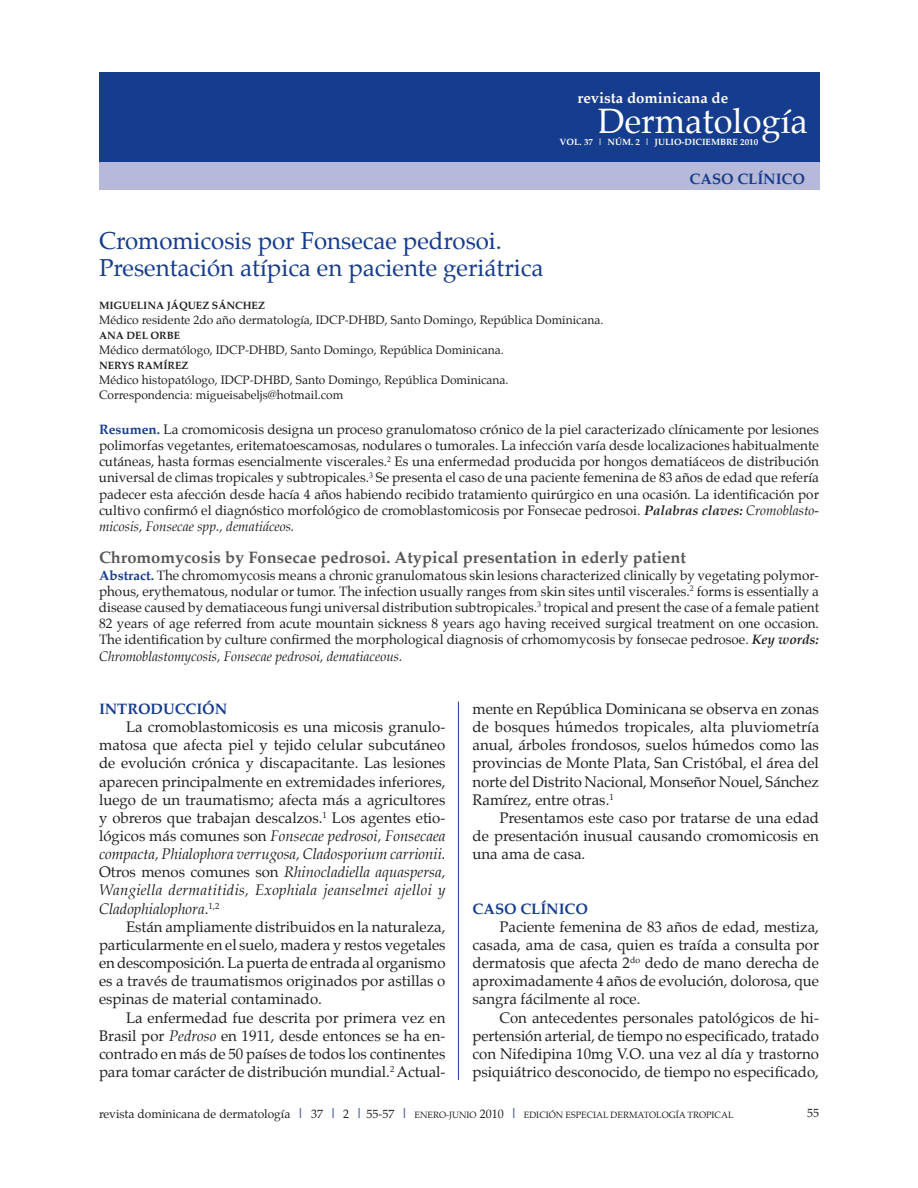
<style>
.page{position:relative;width:918px;height:1188px;background:#fff}
.page>*{position:absolute;margin:0;border:0;box-sizing:border-box;transform-origin:0 0}
.t1{font:34.5px "Palatino";color:#fff}
.t2{font:24px/27px "Palatino";color:#153c8d}
.t3{font:700 16.5px "Palatino";color:#57585a}
.t4{font:15px/18.1px "Palatino";color:#231f20;text-align:justify}
.t5{font:700 15px "Palatino";color:#153c8d}
.t6{font:700 15px "Palatino";color:#fff}
.t7{font:13.5px/16.2px "Palatino";color:#231f20;text-align:justify}
.t8{font:12px/15px "Palatino";color:#231f20}
.t9{font:700 10.5px "Palatino";color:#231f20}
.t10{font:9px "Palatino";color:#231f20}
.t11{font:700 9px "Palatino";color:#fff}
.s1{font-weight:700;color:#153c8d}
.s2{font-weight:700;font-style:italic}
.s3{font-style:italic}
.s4{font-weight:700;font-size:13.5px;color:#45569e}
.s5{font-size:9px}
.s6{font-size:12px}
</style>
<div class="page">
<div style="left:99px;top:160px;width:721px;height:30px;background:#b6b9d9"></div>
<div style="left:99px;top:72px;width:721px;height:90px;background:#153c8d"></div>
<hr style="left:458px;top:702px;width:1px;height:378px;background:#153c8d">
<p class="t6" style="left:578px;top:85px;width:152px">revista dominicana de</p>
<p class="t11" style="left:560px;top:134px;width:160px">VOL. 37 | NÚM. 2 | JULIO-DICIEMBR</p>
<p class="t11" style="left:733px;top:134px;width:27px">E 2010</p>
<h1 class="t1" style="left:598px;top:93px;width:211px">Dermatología</h1>
<p class="t5" style="left:690px;top:166px;width:117px">caso clínico</p>
<h2 class="t2" style="left:99px;top:227px;width:446px">Cromomicosis por Fonsecae pedrosoi.<br>Presentación atípica en paciente geriátrica</h2>
<p class="t9" style="left:99px;top:297px;width:168px">Miguelina Jáquez Sánchez</p>
<p class="t8" style="left:99px;top:313px;width:506px">Médico residente 2do año dermatología, IDCP-DHBD, Santo Domingo, República Dominicana.</p>
<p class="t9" style="left:99px;top:327px;width:82px">Ana Del Orbe</p>
<p class="t8" style="left:99px;top:343px;width:406px">Médico dermatólogo, IDCP-DHBD, Santo Domingo, República Dominicana.</p>
<p class="t9" style="left:99px;top:357px;width:91px">Nerys Ramírez</p>
<p class="t8" style="left:99px;top:373px;width:411px">Médico histopatólogo, IDCP-DHBD, Santo Domingo, República Dominicana.<br>Correspondencia: migueisabeljs@hotmail.com</p>
<p class="t7" style="left:99px;top:421px;width:722px"><span class="s1">Resumen.</span> La cromomicosis designa un proceso granulomatoso crónico de la piel caracterizado clínicamente por lesiones polimorfas vegetantes, eritematoescamosas, nodulares o tumorales. La infección varía desde localizaciones habitualmente cutáneas, hasta formas esencialmente viscerales.<sup>2</sup> Es una enfermedad producida por hongos dematiáceos de distribución universal de climas tropicales y subtropicales.<sup>3</sup> Se presenta el caso de una paciente femenina de 83 años de edad que refería padecer esta afección desde hacía 4 años habiendo recibido tratamiento quirúrgico en una ocasión. La identificación por cultivo confirmó el diagnóstico morfológico de cromoblastomicosis por Fonsecae pedrosoi. <span class="s2">Palabras claves:</span> <span class="s3">Cromoblasto&shy;micosis, Fonsecae spp., dematiáceos.</span></p>
<p class="t3" style="left:99px;top:544px;width:589px">Chromomycosis by Fonsecae pedrosoi. Atypical presentation in ederly patient</p>
<p class="t7" style="left:99px;top:567px;width:722px"><span class="s1">Abstract.</span> The chromomycosis means a chronic granulomatous skin lesions characterized clinically by vegetating polymor&shy;phous, erythematous, nodular or tumor. The infection usually ranges from skin sites until viscerales.<sup>2</sup> forms is essentially a disease caused by dematiaceous fungi universal distribution subtropicales.<sup>3</sup> tropical and present the case of a female patient 82 years of age referred from acute mountain sickness 8 years ago having received surgical treatment on one occasion.<br>The identification by culture confirmed the morphological diagnosis of crhomomycosis by fonsecae pedrosoe. <span class="s2">Key words:<br></span><span class="s3">Chromoblastomycosis, Fonsecae pedrosoi, dematiaceous.</span></p>
<p class="t5" style="left:99px;top:696px;width:12px">INTRO</p>
<p class="t5" style="left:151px;top:696px;width:36px">DUCCIÓN</p>
<p class="t4" style="left:99px;top:718px;width:348px;text-indent:27px">La cromoblastomicosis es una micosis granulo&shy;matosa que afecta piel y tejido celular subcutáneo de evolución crónica y discapacitante. Las lesiones aparecen principalmente en extremidades inferiores, luego de un traumatismo; afecta más a agricultores y obreros que trabajan descalzos.<sup>1</sup> Los agentes etio&shy;lógicos más comunes son <span class="s3">Fonsecae pedrosoi, Fonsecaea compacta, Phialophora verrugosa, Cladosporium carrionii.<br></span>Otros menos comunes son <span class="s3">Rhinocladiella aquaspersa, Wangiella dermatitidis, Exophiala jeanselmei ajelloi y Cladophialophora</span>.<sup>1,2</sup></p>
<p class="t4" style="left:99px;top:918px;width:348px;text-indent:27px">Están ampliamente distribuidos en la naturaleza, particularmente en el suelo, madera y restos vegetales en descomposición. La puerta de entrada al organismo es a través de traumatismos originados por astillas o espinas de material contaminado.</p>
<p class="t4" style="left:99px;top:1008px;width:348px;text-indent:27px">La enfermedad fue descrita por primera vez en Brasil por <span class="s3">Pedroso</span> en 1911, desde entonces se ha en&shy;contrado en más de 50 países de todos los continentes para tomar carácter de distribución mundial.<sup>2</sup> Actual-</p>
<p class="t4" style="left:473px;top:700px;width:348px">mente en República Dominicana se observa en zonas de bosques húmedos tropicales, alta pluviometría anual, árboles frondosos, suelos húmedos como las provincias de Monte Plata, San Cristóbal, el área del norte del Distrito Nacional, Monseñor Nouel, Sánchez Ramírez, entre otras.<sup>1</sup></p>
<p class="t4" style="left:473px;top:809px;width:348px;text-indent:27px">Presentamos este caso por tratarse de una edad de presentación inusual causando cromomicosis en una ama de casa.</p>
<p class="t5" style="left:473px;top:896px;width:12px">CASO</p>
<p class="t5" style="left:520px;top:896px;width:11px">CLÍNICO</p>
<p class="t4" style="left:473px;top:918px;width:348px;text-indent:27px">Paciente femenina de 83 años de edad, mestiza, casada, ama de casa, quien es traída a consulta por dermatosis que afecta 2<sup>do</sup> dedo de mano derecha de aproximadamente 4 años de evolución, dolorosa, que sangra fácilmente al roce.</p>
<p class="t4" style="left:473px;top:1008px;width:348px;text-indent:27px">Con antecedentes personales patológicos de hi&shy;pertensión arterial, de tiempo no especificado, tratado con Nifedipina 10mg V.O. una vez al día y trastorno psiquiátrico desconocido, de tiempo no especificado,</p>
<p class="t8" style="left:99px;top:1106px;width:323px">revista dominicana de dermatología <span class="s4">|</span> 37 <span class="s4">|</span> 2 <span class="s4">|</span> 55-57 <span class="s4">|</span> <span class="s5">ener</span></p>
<p class="t10" style="left:439px;top:1108px;width:17px">o-juni</p>
<p class="t10" style="left:470px;top:1108px;width:61px">o <span class="s6">2010</span> <span class="s4">|</span> edici</p>
<p class="t10" style="left:549px;top:1108px;width:24px">ón especial</p>
<p class="t10" style="left:611px;top:1108px;width:8px">der</p>
<p class="t10" style="left:629px;top:1108px;width:84px">matología tropical</p>
<p class="t8" style="left:807px;top:1105px;width:13px">55</p>
</div>
